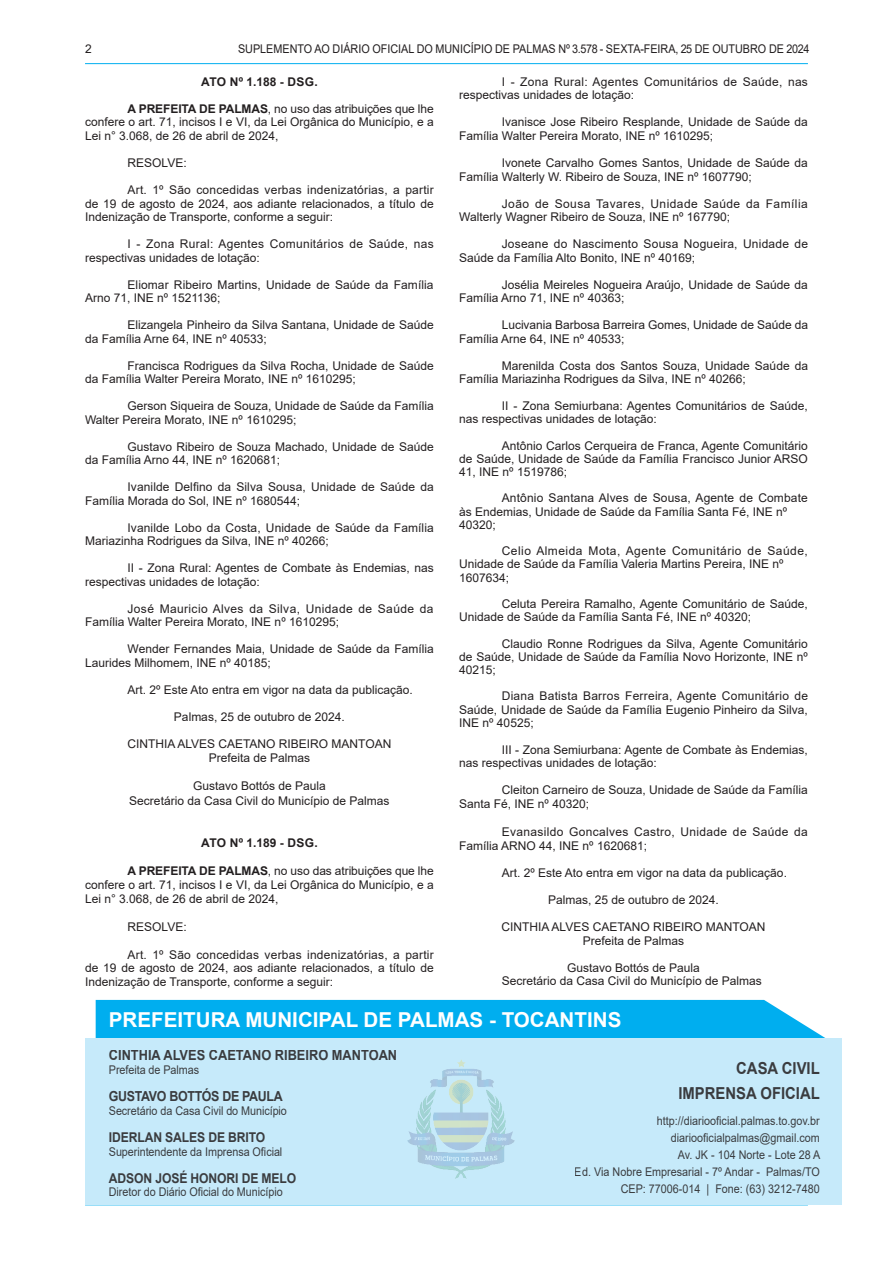
<style>
.page{position:relative;width:893px;height:1263px;background:#fff}
.page>*{position:absolute;margin:0;border:0;box-sizing:border-box;transform-origin:0 0}
.t1{font:700 20.55px "Arial";color:#fff}
.t2{font:700 16.5px/25.7px "Arial";color:#231f20;text-align:right;scale:.9 1}
.t3{font:700 14.25px "Arial";color:#231f20;scale:.9 1}
.t4{font:700 13.8px "Arial";letter-spacing:-.025em;color:#231f20;scale:.9 1}
.t5{font:700 13.5px "Arial";letter-spacing:-.01em;color:#231f20;scale:.9 1}
.TEXTO{font:12px/13.5px "Arial";color:#231f20}
.TEXTO-2{font:12px/17.1px "Arial";color:#231f20;text-align:right;scale:.9 1}
.ASSINATURA{font:12px "Arial";color:#231f20}
.TEXTO-3{font:12px/13.5px "Arial";letter-spacing:.025em;color:#231f20}
.TEXTO-4{font:12px/13.5px "Arial";letter-spacing:.02em;color:#231f20}
.TEXTO-5{font:12px/13.8px "Arial";letter-spacing:.03em;color:#231f20}
.TITULO{font:700 12px "Arial";letter-spacing:.015em;color:#231f20}
.s1{font-weight:700}
</style>
<div class="page">
<hr style="left:85px;top:63px;width:723px;height:1px;background:#00aeef">
<hr style="left:85px;top:1204px;width:723px;height:1px;background:#00aeef">
<div style="left:96px;top:1000px;width:729px;height:38px;background:#00aeef"></div>
<div style="left:85px;top:1038px;width:757px;height:166px;background:#c6eafa"></div>
<img style="left:408px;top:1060px;width:106px;height:119px">
<p class="TEXTO" style="left:85px;top:42px;width:8px">2</p>
<p class="TEXTO-2" style="left:238px;top:40px;width:636px">SUPLEMENTO AO DIÁRIO OFICIAL DO MUNICÍPIO DE PALMAS Nº 3.578 - SEXTA-FEIRA, 25 DE OUTUBRO DE 2024</p>
<p class="TITULO" style="left:201px;top:73px;width:118px">ATO Nº 1.188 - DSG.</p>
<p class="TEXTO" style="left:85px;top:102px;width:350px;text-align:justify;text-indent:43px"><span class="s1">A PREFEITA DE PALMAS</span>, no uso das atribuições que lhe confere o art. 71, incisos I e VI, da Lei Orgânica do Município, e a Lei n° 3.068, de 26 de abril de 2024,</p>
<p class="TEXTO" style="left:128px;top:156px;width:61px">RESOLVE:</p>
<p class="TEXTO" style="left:85px;top:183px;width:350px;text-align:justify;text-indent:43px">Art. 1º São concedidas verbas indenizatórias, a partir de 19 de agosto de 2024, aos adiante relacionados, a título de Indenização de Transporte, conforme a seguir:</p>
<p class="TEXTO-3" style="left:85px;top:237px;width:350px;text-indent:43px">I - Zona Rural: Agentes Comunitários de Saúde, nas respectivas unidades de lotação:</p>
<p class="TEXTO" style="left:85px;top:277px;width:350px;text-indent:43px">Eliomar Ribeiro Martins, Unidade de Saúde da Família<br>Arno 71, INE nº 1521136;</p>
<p class="TEXTO" style="left:85px;top:318px;width:350px;text-indent:43px">Elizangela Pinheiro da Silva Santana, Unidade de Saúde da Família Arne 64, INE nº 40533;</p>
<p class="TEXTO" style="left:85px;top:358px;width:350px;text-indent:43px">Francisca Rodrigues da Silva Rocha, Unidade de Saúde da Família Walter Pereira Morato, INE nº 1610295;</p>
<p class="TEXTO" style="left:85px;top:399px;width:350px;text-indent:43px">Gerson Siqueira de Souza, Unidade de Saúde da Família<br>Walter Pereira Morato, INE nº 1610295;</p>
<p class="TEXTO" style="left:85px;top:439px;width:350px;text-indent:43px">Gustavo Ribeiro de Souza Machado, Unidade de Saúde da Família Arno 44, INE nº 1620681;</p>
<p class="TEXTO" style="left:85px;top:480px;width:350px;text-indent:43px">Ivanilde Delfino da Silva Sousa, Unidade de Saúde da<br>Família Morada do Sol, INE nº 1680544;</p>
<p class="TEXTO" style="left:85px;top:520px;width:350px;text-indent:43px">Ivanilde Lobo da Costa, Unidade de Saúde da Família<br>Mariazinha Rodrigues da Silva, INE nº 40266;</p>
<p class="TEXTO" style="left:85px;top:561px;width:350px;text-indent:43px">II - Zona Rural: Agentes de Combate às Endemias, nas respectivas unidades de lotação:</p>
<p class="TEXTO" style="left:85px;top:601px;width:350px;text-indent:43px">José Mauricio Alves da Silva, Unidade de Saúde da<br>Família Walter Pereira Morato, INE nº 1610295;</p>
<p class="TEXTO" style="left:85px;top:642px;width:350px;text-indent:43px">Wender Fernandes Maia, Unidade de Saúde da Família<br>Laurides Milhomem, INE nº 40185;</p>
<p class="TEXTO" style="left:128px;top:682px;width:287px">Art. 2º Este Ato entra em vigor na data da publicação.</p>
<p class="ASSINATURA" style="left:174px;top:708px;width:172px">Palmas, 25 de outubro de 2024.</p>
<p class="ASSINATURA" style="left:127px;top:736px;width:266px">CINTHIA ALVES CAETANO RIBEIRO MANTOAN</p>
<p class="ASSINATURA" style="left:209px;top:750px;width:103px">Prefeita de Palmas</p>
<p class="ASSINATURA" style="left:193px;top:778px;width:134px">Gustavo Bottós de Paula</p>
<p class="ASSINATURA" style="left:129px;top:792px;width:262px">Secretário da Casa Civil do Município de Palmas</p>
<p class="TITULO" style="left:201px;top:834px;width:118px">ATO Nº 1.189 - DSG.</p>
<p class="TEXTO" style="left:85px;top:864px;width:350px;line-height:14.1px;text-align:justify;text-indent:43px"><span class="s1">A PREFEITA DE PALMAS</span>, no uso das atribuições que lhe confere o art. 71, incisos I e VI, da Lei Orgânica do Município, e a Lei n° 3.068, de 26 de abril de 2024,</p>
<p class="TEXTO" style="left:128px;top:920px;width:61px">RESOLVE:</p>
<p class="TEXTO" style="left:85px;top:947px;width:350px;text-align:justify;text-indent:43px">Art. 1º São concedidas verbas indenizatórias, a partir de 19 de agosto de 2024, aos adiante relacionados, a título de Indenização de Transporte, conforme a seguir:</p>
<p class="TEXTO-3" style="left:459px;top:75px;width:350px;text-indent:43px">I - Zona Rural: Agentes Comunitários de Saúde, nas respectivas unidades de lotação:</p>
<p class="TEXTO" style="left:459px;top:115px;width:350px;text-indent:43px">Ivanisce Jose Ribeiro Resplande, Unidade de Saúde da<br>Família Walter Pereira Morato, INE nº 1610295;</p>
<p class="TEXTO" style="left:459px;top:156px;width:350px;text-indent:43px">Ivonete Carvalho Gomes Santos, Unidade de Saúde da<br>Família Walterly W. Ribeiro de Souza, INE nº 1607790;</p>
<p class="TEXTO" style="left:459px;top:196px;width:350px;text-indent:43px">João de Sousa Tavares, Unidade Saúde da Família<br>Walterly Wagner Ribeiro de Souza, INE nº 167790;</p>
<p class="TEXTO-4" style="left:459px;top:237px;width:350px;text-indent:43px">Joseane do Nascimento Sousa Nogueira, Unidade de<br>Saúde da Família Alto Bonito, INE nº 40169;</p>
<p class="TEXTO" style="left:459px;top:277px;width:350px;text-indent:43px">Josélia Meireles Nogueira Araújo, Unidade de Saúde da<br>Família Arno 71, INE nº 40363;</p>
<p class="TEXTO" style="left:459px;top:318px;width:350px;text-indent:43px">Lucivania Barbosa Barreira Gomes, Unidade de Saúde da<br>Família Arne 64, INE nº 40533;</p>
<p class="TEXTO" style="left:459px;top:358px;width:350px;text-indent:43px">Marenilda Costa dos Santos Souza, Unidade Saúde da<br>Família Mariazinha Rodrigues da Silva, INE nº 40266;</p>
<p class="TEXTO" style="left:459px;top:399px;width:350px;text-indent:43px">II - Zona Semiurbana: Agentes Comunitários de Saúde, nas respectivas unidades de lotação:</p>
<p class="TEXTO" style="left:459px;top:439px;width:350px;text-align:justify;text-indent:43px">Antônio Carlos Cerqueira de Franca, Agente Comunitário de Saúde, Unidade de Saúde da Família Francisco Junior ARSO 41, INE nº 1519786;</p>
<p class="TEXTO" style="left:459px;top:491px;width:350px;text-indent:43px">Antônio Santana Alves de Sousa, Agente de Combate às Endemias, Unidade de Saúde da Família Santa Fé, INE nº<br>40320;</p>
<p class="TEXTO" style="left:459px;top:544px;width:350px;text-indent:43px">Celio Almeida Mota, Agente Comunitário de Saúde,<br>Unidade de Saúde da Família Valeria Martins Pereira, INE nº<br>1607634;</p>
<p class="TEXTO" style="left:459px;top:597px;width:350px;text-indent:43px">Celuta Pereira Ramalho, Agente Comunitário de Saúde,<br>Unidade de Saúde da Família Santa Fé, INE nº 40320;</p>
<p class="TEXTO" style="left:459px;top:637px;width:350px;text-align:justify;text-indent:43px">Claudio Ronne Rodrigues da Silva, Agente Comunitário de Saúde, Unidade de Saúde da Família Novo Horizonte, INE nº 40215;</p>
<p class="TEXTO" style="left:459px;top:689px;width:350px;text-align:justify;text-indent:43px">Diana Batista Barros Ferreira, Agente Comunitário de Saúde, Unidade de Saúde da Família Eugenio Pinheiro da Silva, INE nº 40525;</p>
<p class="TEXTO" style="left:459px;top:742px;width:350px;text-indent:43px">III - Zona Semiurbana: Agente de Combate às Endemias, nas respectivas unidades de lotação:</p>
<p class="TEXTO" style="left:459px;top:783px;width:350px;text-indent:43px">Cleiton Carneiro de Souza, Unidade de Saúde da Família<br>Santa Fé, INE nº 40320;</p>
<p class="TEXTO-5" style="left:459px;top:824px;width:350px;text-indent:43px">Evanasildo Goncalves Castro, Unidade de Saúde da<br>Família ARNO 44, INE nº 1620681;</p>
<p class="TEXTO" style="left:502px;top:866px;width:287px">Art. 2º Este Ato entra em vigor na data da publicação.</p>
<p class="ASSINATURA" style="left:548px;top:892px;width:172px">Palmas, 25 de outubro de 2024.</p>
<p class="ASSINATURA" style="left:502px;top:919px;width:266px">CINTHIA ALVES CAETANO RIBEIRO MANTOAN</p>
<p class="ASSINATURA" style="left:583px;top:932px;width:103px">Prefeita de Palmas</p>
<p class="ASSINATURA" style="left:567px;top:959px;width:134px">Gustavo Bottós de Paula</p>
<p class="TEXTO" style="left:502px;top:974px;width:262px">Secretário da Casa Civil do Município de Palmas</p>
<p class="t1" style="left:109px;top:1005px;width:514px">PREFEITURA MUNICIPAL DE PALMAS - TOCANTINS</p>
<p class="t3" style="left:109px;top:1045px;width:322px">CINTHIA ALVES CAETANO RIBEIRO MANTOAN</p>
<p class="TEXTO-2" style="left:109px;top:1061px;width:102px">Prefeita de Palmas</p>
<p class="t4" style="left:109px;top:1086px;width:195px">GUSTAVO BOTTÓS DE PAULA</p>
<p class="TEXTO-2" style="left:109px;top:1102px;width:199px">Secretário da Casa Civil do Município</p>
<p class="t5" style="left:109px;top:1128px;width:175px">IDERLAN SALES DE BRITO</p>
<p class="TEXTO-2" style="left:109px;top:1143px;width:194px">Superintendente da Imprensa Oficial</p>
<p class="t5" style="left:109px;top:1168px;width:210px">ADSON JOSÉ HONORI DE MELO</p>
<p class="TEXTO-2" style="left:109px;top:1183px;width:195px">Diretor do Diário Oficial do Município</p>
<h2 class="t2" style="left:678px;top:1055px;width:159px">CASA CIVIL<br>IMPRENSA OFICIAL</h2>
<p class="TEXTO-2" style="left:575px;top:1112px;width:274px">http://diariooficial.palmas.to.gov.br diariooficialpalmas@gmail.com<br>Av. JK - 104 Norte - Lote 28 A<br>Ed. Via Nobre Empresarial - 7º Andar - Palmas/TO CEP: 77006-014 | Fone: (63) 3212-7480</p>
</div>
